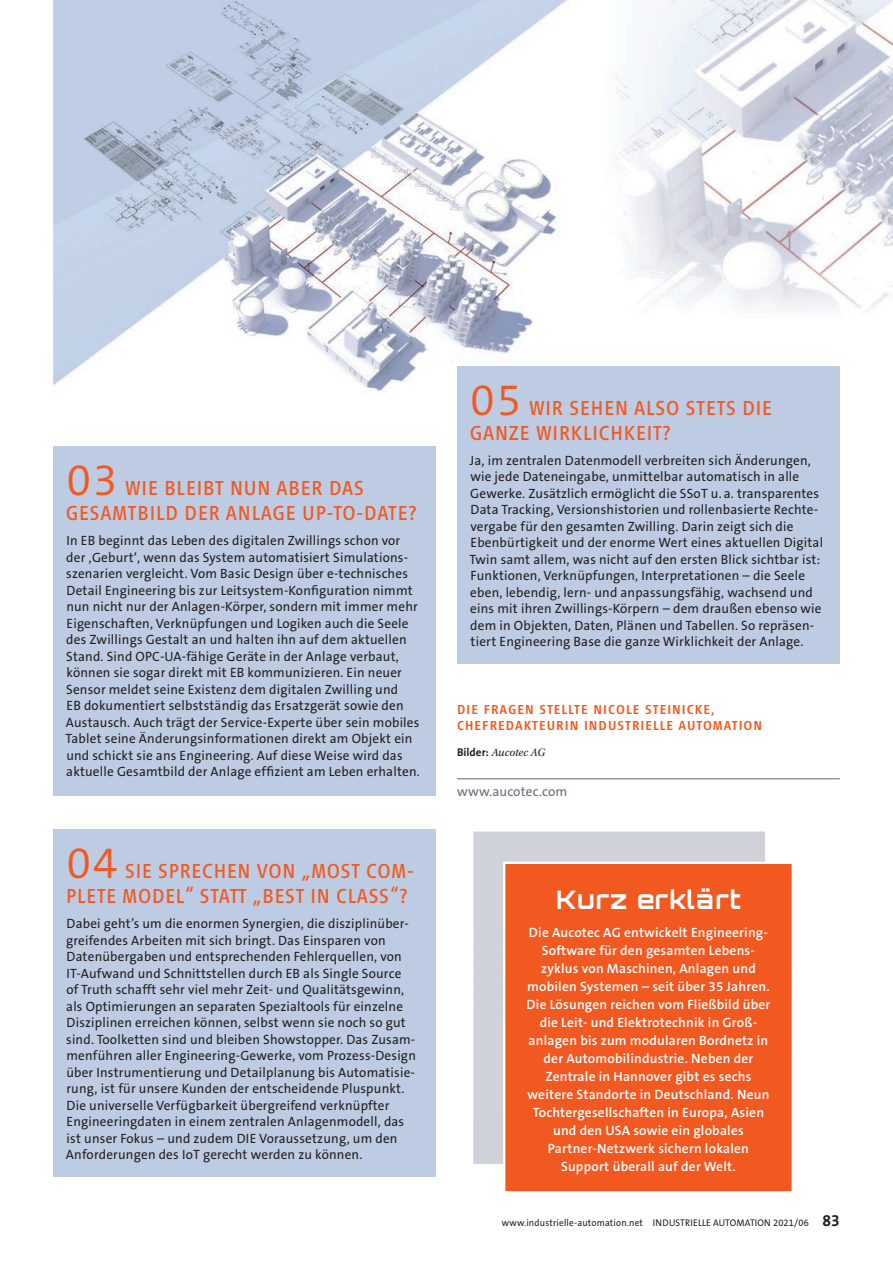
<style>
.page{position:relative;width:893px;height:1263px;background:#fff}
.page>*{position:absolute;margin:0;border:0;box-sizing:border-box;transform-origin:0 0}
.t1{font:700 25.5px "Orbitron";letter-spacing:.03em;color:#fff}
.t2{font:21px/25.5px "Vialog LT";letter-spacing:.04em;color:#f15921}
.t3{font:13.5px/16.5px "The Sans B5 Plain";letter-spacing:.015em;color:#231f20}
.t4{font:600 13.5px/18px "The Sans B6";letter-spacing:.015em;color:#fff;text-align:center}
.t5{font:500 13.5px/16.5px "Vialog LT";letter-spacing:.075em;color:#f15921}
.t6{font:13.5px "The Sans B5 Plain";letter-spacing:.01em;color:#676f7c}
.t7{font:italic 11.25px "Utopia Std";color:#231f20}
.t8{font:9.75px "The Sans B5 Plain";letter-spacing:.02em;color:#231f20;scale:.95 1}
.s1{font-family:"The Sans B4";font-weight:300;font-size:45px}
.s2{font-family:"The Sans B7";font-weight:700;font-style:normal}
.s3{font-family:"The Sans B7";font-weight:700;font-size:16.5px}
</style>
<div class="page">
<img style="left:53px;top:0;width:514px;height:394px">
<div style="left:53px;top:446px;width:383px;height:350px;background:#bdcce2"></div>
<div style="left:53px;top:829px;width:383px;height:348px;background:#bdcce2"></div>
<div style="left:457px;top:366px;width:383px;height:298px;background:#bdcce2"></div>
<hr style="left:0;top:102px;width:1px;height:151px;background:#e1e3e7">
<div style="left:473px;top:832px;width:291px;height:331px;background:#cfd2d9"></div>
<div style="left:504px;top:863px;width:289px;height:329px;background:#f15921"></div>
<div style="left:503px;top:862px;width:291px;height:331px;border:2px solid #fff"></div>
<hr style="left:457px;top:778px;width:383px;height:1px;background:#676f7c">
<img style="left:688px;top:0;width:205px;height:310px">
<img style="left:615px;top:0;width:73px;height:304px">
<h2 class="t2" style="left:66px;top:475px;width:352px"><span class="s1">03</span> WIE BLEIBT NUN ABER DAS<br>GESAMTBILD DER ANLAGE UP-TO-DATE?</h2>
<p class="t3" style="left:66px;top:533px;width:356px">In EB beginnt das Leben des digitalen Zwillings schon vor der ‚Geburt‘, wenn das System automatisiert Simulations&shy;szenarien vergleicht. Vom Basic Design über e-technisches Detail Engineering bis zur Leitsystem-Konfiguration nimmt nun nicht nur der Anlagen-Körper, sondern mit immer mehr Eigenschaften, Verknüpfungen und Logiken auch die Seele des Zwillings Gestalt an und halten ihn auf dem aktuellen Stand. Sind OPC-UA-fähige Geräte in der Anlage verbaut, können sie sogar direkt mit EB kommunizieren. Ein neuer Sensor meldet seine Existenz dem digitalen Zwilling und<br>EB dokumentiert selbstständig das Ersatzgerät sowie den Austausch. Auch trägt der Service-Experte über sein mobiles Tablet seine Änderungsinformationen direkt am Objekt ein und schickt sie ans Engineering. Auf diese Weise wird das aktuelle Gesamtbild der Anlage effizient am Leben erhalten.</p>
<h2 class="t2" style="left:66px;top:858px;width:349px"><span class="s1">04</span> SIE SPRECHEN VON „MOST COM-<br>PLETE MODEL“ STATT „BEST IN CLASS“?</h2>
<p class="t3" style="left:66px;top:916px;width:352px">Dabei geht’s um die enormen Synergien, die disziplinüber&shy;greifendes Arbeiten mit sich bringt. Das Einsparen von Datenübergaben und entsprechenden Fehlerquellen, von IT-Aufwand und Schnittstellen durch EB als Single Source of Truth schafft sehr viel mehr Zeit- und Qualitätsgewinn, als Optimierungen an separaten Spezialtools für einzelne Disziplinen erreichen können, selbst wenn sie noch so gut sind. Toolketten sind und bleiben Showstopper. Das Zusam&shy;menführen aller Engineering-Gewerke, vom Prozess-Design über Instrumentierung und Detailplanung bis Automatisie&shy;rung, ist für unsere Kunden der entscheidende Pluspunkt.<br>Die universelle Verfügbarkeit übergreifend verknüpfter Engineeringdaten in einem zentralen Anlagenmodell, das ist unser Fokus – und zudem DIE Voraussetzung, um den Anforderungen des IoT gerecht werden zu können.</p>
<h2 class="t2" style="left:470px;top:395px;width:304px"><span class="s1">05</span> WIR SEHEN ALSO STETS DIE<br>GANZE WIRKLICHKEIT?</h2>
<p class="t3" style="left:469px;top:453px;width:355px">Ja, im zentralen Datenmodell verbreiten sich Änderungen, wie jede Dateneingabe, unmittelbar automatisch in alle Gewerke. Zusätzlich ermöglicht die SSoT u. a. transparentes Data Tracking, Versionshistorien und rollenbasierte Rechte&shy;vergabe für den gesamten Zwilling. Darin zeigt sich die Ebenbürtigkeit und der enorme Wert eines aktuellen Digital Twin samt allem, was nicht auf den ersten Blick sichtbar ist:<br>Funktionen, Verknüpfungen, Interpretationen – die Seele eben, lebendig, lern- und anpassungsfähig, wachsend und eins mit ihren Zwillings-Körpern – dem draußen ebenso wie dem in Objekten, Daten, Plänen und Tabellen. So repräsen&shy;tiert Engineering Base die ganze Wirklichkeit der Anlage.</p>
<p class="t5" style="left:457px;top:701px;width:307px">DIE FRAGEN STELLTE NICOLE STEINICKE,<br>CHEFREDAKTEURIN INDUSTRIELLE AUTOMATION</p>
<p class="t7" style="left:457px;top:747px;width:90px"><span class="s2">Bilder:</span> Aucotec AG</p>
<p class="t6" style="left:457px;top:784px;width:112px">www.aucotec.com</p>
<h1 class="t1" style="left:556px;top:884px;width:186px">Kurz erklärt</h1>
<p class="t4" style="left:527px;top:924px;width:245px">Die Aucotec AG entwickelt Engineering-Software für den gesamten Lebens&shy;zyklus von Maschinen, Anlagen und mobilen Systemen – seit über 35 Jahren.<br>Die Lösungen reichen vom Fließbild über die Leit- und Elektrotechnik in Groß&shy;anlagen bis zum modularen Bordnetz in der Automobilindustrie. Neben der Zentrale in Hannover gibt es sechs weitere Standorte in Deutschland. Neun Tochtergesellschaften in Europa, Asien und den USA sowie ein globales Partner-Netzwerk sichern lokalen Support überall auf der Welt.</p>
<p class="t8" style="left:502px;top:1218px;width:357px">www.industrielle-automation.net INDUSTRIELLE AUTOMATION 2021/06 <span class="s3">83</span></p>
</div>
